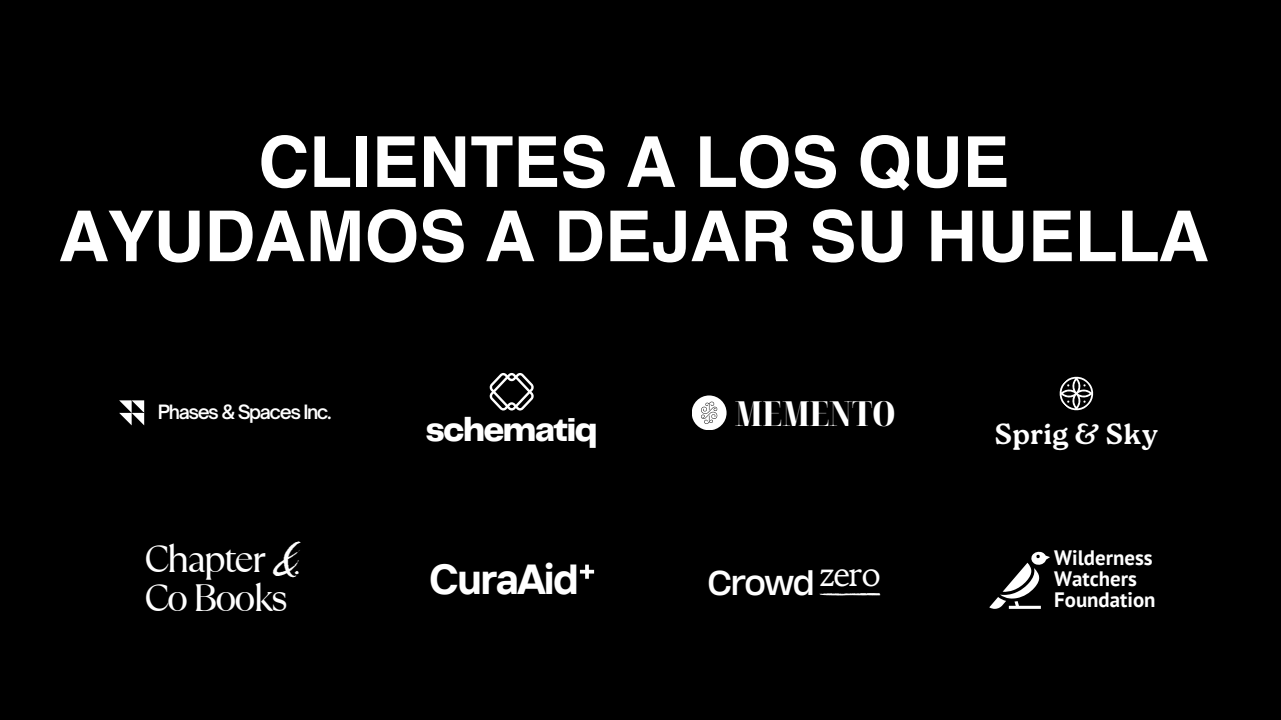
<style>
.page{position:relative;width:1281px;height:720px;background:#000}
.page>*{position:absolute;margin:0;border:0;box-sizing:border-box;transform-origin:0 0}
.t1{font:700 70.38px/74.2px "Helvetica World";color:#fff;text-align:center}
.t2{font:48.75px "Lovely May Script";color:#fff}
.t3{font:700 41.88px "TT Interphases";letter-spacing:-.04em;color:#fff}
.t4{font:38px/39.4px "TT Ramillas";letter-spacing:-.07em;color:#fff}
.t5{font:900 extra-condensed 34.62px "Noto Serif Display";color:#fff}
.t6{font:800 34.5px "Telegraf";letter-spacing:-.045em;color:#fff}
.t7{font:32.38px "Heading Now 74";letter-spacing:-.045em;color:#fff}
.t8{font:700 29px "Roca One";color:#fff}
.t9{font:700 20.88px/21.1px "PT Sans";color:#fff}
.t10{font:600 18.88px "Open Sauce One";letter-spacing:-.075em;color:#fff}
</style>
<div class="page">
<svg style="left:489px;top:373px;width:45px;height:38px"></svg>
<svg style="left:1059px;top:376px;width:35px;height:35px"></svg>
<div style="left:692px;top:395px;width:34px;height:35px;background:#fff;border-radius:50%"></div>
<svg style="left:701px;top:402px;width:16px;height:22px"></svg>
<svg style="left:119px;top:400px;width:25px;height:25px"></svg>
<svg style="left:580px;top:570px;width:14px;height:4px"></svg>
<svg style="left:585px;top:565px;width:4px;height:14px"></svg>
<svg style="left:989px;top:551px;width:61px;height:58px"></svg>
<svg style="left:819px;top:593px;width:61px;height:3px"></svg>
<p class="t1" style="left:59px;top:118px;width:1151px">CLIENTES A LOS QUE<br>AYUDAMOS A DEJAR SU HUELLA</p>
<p class="t10" style="left:158px;top:400px;width:175px">Phases &amp; Spaces Inc.</p>
<p class="t5" style="left:735px;top:389px;width:162px">MEMENTO</p>
<p class="t6" style="left:426px;top:415px;width:173px">schematiq</p>
<p class="t8" style="left:994px;top:417px;width:165px">Sprig &amp; Sky</p>
<p class="t2" style="left:271px;top:533px;width:34px">&amp;</p>
<p class="t4" style="left:145px;top:539px;width:145px">Chapter<br>Co Books</p>
<p class="t3" style="left:429px;top:553px;width:151px">CuraAid</p>
<p class="t7" style="left:707px;top:561px;width:175px">Crowd <sup>zero</sup></p>
<p class="t9" style="left:1054px;top:546px;width:103px">Wilderness<br>Watchers<br>Foundation</p>
</div>
